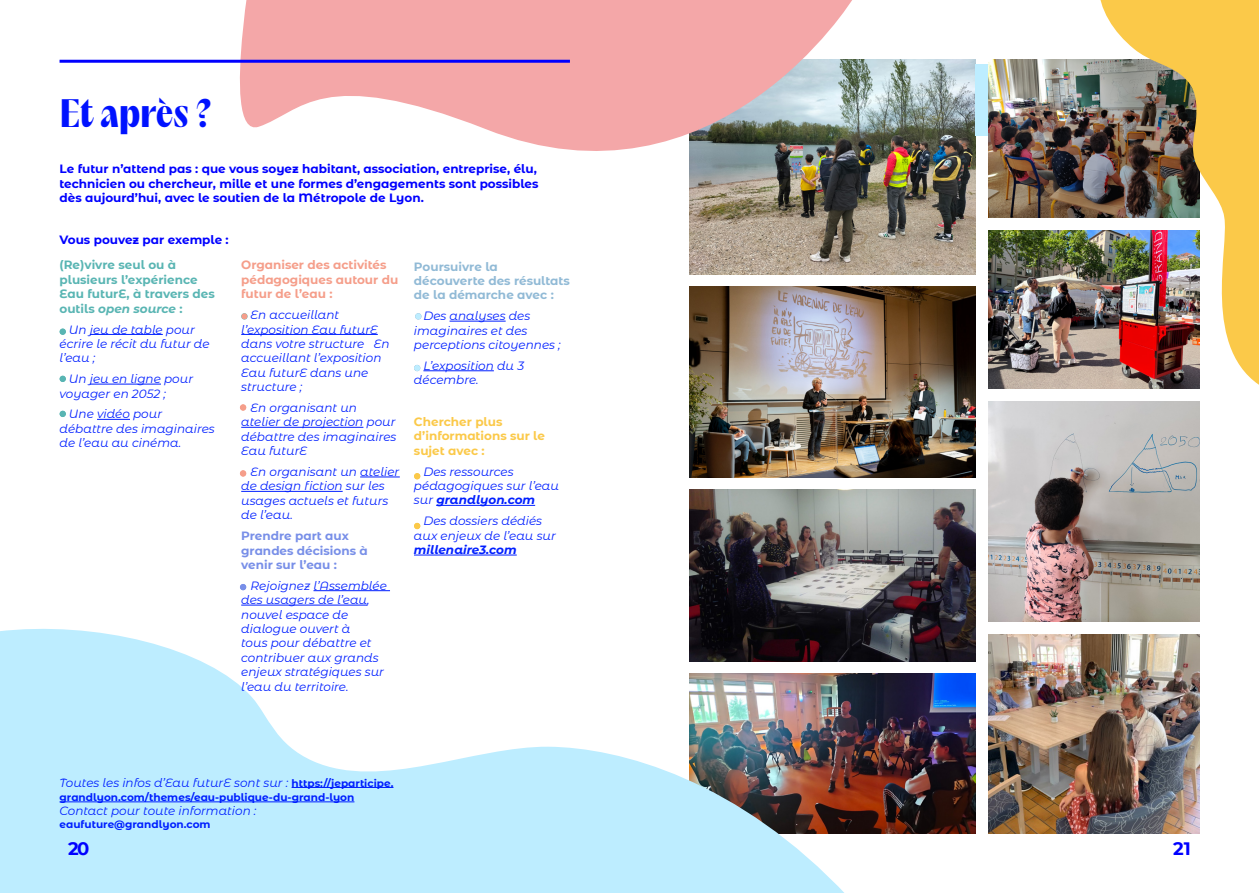
<style>
.page{position:relative;width:1259px;height:893px;background:#fff}
.page>*{position:absolute;margin:0;border:0;box-sizing:border-box;transform-origin:0 0}
.t1{font:900 36px "PP Acma";color:#0012ff}
.t2{font:700 18px "Montserrat Alternates";color:#00f}
.t3{font:italic 12px/14.4px "Montserrat Alternates";color:#001fff}
.t4{font:700 12px/14.4px "Montserrat Alternates";color:#00f}
.t5{font:700 12px/14.4px "Montserrat Alternates";color:#59b5b3}
.t6{font:700 12px/14.4px "Montserrat Alternates";color:#f59e8a}
.t7{font:700 12px/14.4px "Montserrat Alternates";color:#91bad6}
.t8{font:700 12px/14.4px "Montserrat Alternates";color:#788fe8}
.t9{font:700 12px/14.4px "Montserrat Alternates";color:#fbc949}
.t10{font:italic 700 12px "Montserrat Alternates";color:#001fff}
.t11{font:700 10.5px "Montserrat Alternates";color:#001fff}
.s1{font-style:italic}
.s2{font-weight:700}
.s3{font-weight:700;font-style:normal;font-size:10.5px}
</style>
<div class="page">
<img style="left:689px;top:60px;width:286px;height:215px">
<img style="left:848px;top:674px;width:127px;height:159px">
<img style="left:988px;top:60px;width:110px;height:158px">
<img style="left:988px;top:401px;width:211px;height:221px">
<img style="left:689px;top:287px;width:286px;height:190px">
<img style="left:988px;top:230px;width:211px;height:159px">
<img style="left:689px;top:490px;width:286px;height:171px">
<img style="left:988px;top:634px;width:211px;height:199px">
<img style="left:1098px;top:0;width:161px;height:388px">
<svg style="left:216px;top:0;width:637px;height:220px;fill:#f4a7a8"></svg>
<svg style="left:0;top:620px;width:848px;height:273px;fill:#bdedff"></svg>
<hr style="left:60px;top:60px;width:510px;height:3px;background:#00f">
<hr style="left:90px;top:334px;width:73px;height:1px;background:#001fff">
<hr style="left:90px;top:384px;width:71px;height:1px;background:#001fff">
<hr style="left:97px;top:419px;width:33px;height:1px;background:#001fff">
<hr style="left:241px;top:334px;width:137px;height:1px;background:#001fff">
<hr style="left:241px;top:427px;width:122px;height:1px;background:#001fff">
<hr style="left:360px;top:477px;width:40px;height:1px;background:#001fff">
<hr style="left:241px;top:491px;width:102px;height:1px;background:#001fff">
<hr style="left:313px;top:590px;width:77px;height:1px;background:#001fff">
<hr style="left:241px;top:605px;width:126px;height:1px;background:#001fff">
<hr style="left:449px;top:321px;width:57px;height:1px;background:#001fff">
<hr style="left:423px;top:370px;width:71px;height:1px;background:#001fff">
<hr style="left:436px;top:505px;width:99px;height:1px;background:#001fff">
<hr style="left:414px;top:555px;width:103px;height:1px;background:#001fff">
<div style="left:60px;top:328px;width:6px;height:7px;background:#59b5b3;border-radius:50%"></div>
<svg style="left:60px;top:376px;width:6px;height:6px"></svg>
<svg style="left:60px;top:411px;width:6px;height:6px"></svg>
<div style="left:415px;top:313px;width:6px;height:7px;background:#bdedff;border-radius:50%"></div>
<svg style="left:414px;top:365px;width:6px;height:6px"></svg>
<svg style="left:414px;top:473px;width:6px;height:6px"></svg>
<svg style="left:414px;top:523px;width:6px;height:6px"></svg>
<div style="left:975px;top:64px;width:13px;height:71px;background:#bdedff"></div>
<hr style="left:291px;top:787px;width:102px;height:1px;background:#001fff">
<hr style="left:60px;top:802px;width:294px;height:1px;background:#001fff">
<svg style="left:241px;top:313px;width:7px;height:7px"></svg>
<div style="left:240px;top:404px;width:6px;height:7px;background:#f59e8a;border-radius:50%"></div>
<svg style="left:240px;top:584px;width:6px;height:6px"></svg>
<div style="left:240px;top:470px;width:6px;height:7px;background:#f59e8a;border-radius:50%"></div>
<h1 class="t1" style="left:60px;top:90px;width:153px">Et après ?</h1>
<p class="t4" style="left:60px;top:161px;width:480px">Le futur n’attend pas : que vous soyez habitant, association, entreprise, élu, technicien ou chercheur, mille et une formes d’engagements sont possibles dès aujourd’hui, avec le soutien de la Métropole de Lyon.</p>
<p class="t4" style="left:60px;top:232px;width:171px">Vous pouvez par exemple :</p>
<p class="t5" style="left:60px;top:257px;width:157px">(Re)vivre seul ou à plusieurs l’expérience<br>Eau futurE, à travers des outils <span class="s1">open source</span> :</p>
<p class="t3" style="left:60px;top:322px;width:152px;text-indent:9px">Un jeu de table pour écrire le récit du futur de l’eau ;</p>
<p class="t3" style="left:60px;top:371px;width:135px;text-indent:9px">Un jeu en ligne pour voyager en 2052 ;</p>
<p class="t3" style="left:60px;top:407px;width:157px;text-indent:9px">Une vidéo pour débattre des imaginaires de l’eau au cinéma.</p>
<p class="t6" style="left:241px;top:257px;width:159px">Organiser des activités pédagogiques autour du futur de l’eau :</p>
<p class="t3" style="left:241px;top:307px;width:150px;text-indent:9px">En accueillant l’exposition Eau futurE dans votre structure En accueillant l’exposition<br>Eau futurE dans une structure ;</p>
<p class="t3" style="left:241px;top:400px;width:157px;text-indent:9px">En organisant un atelier de projection pour débattre des imaginaires<br>Eau futurE</p>
<p class="t3" style="left:241px;top:464px;width:160px;text-indent:9px">En organisant un atelier de design fiction sur les usages actuels et futurs de l’eau.</p>
<p class="t8" style="left:241px;top:528px;width:128px">Prendre part aux grandes décisions à venir sur l’eau :</p>
<p class="t3" style="left:241px;top:578px;width:147px;text-indent:9px">Rejoignez l’Assemblée des usagers de l’eau, nouvel espace de dialogue ouvert à<br>tous pour débattre et contribuer aux grands enjeux stratégiques sur l’eau du territoire.</p>
<p class="t7" style="left:414px;top:258px;width:157px">Poursuivre la découverte des résultats de la démarche avec :</p>
<p class="t3" style="left:414px;top:308px;width:148px;text-indent:9px">Des analyses des imaginaires et des perceptions citoyennes ;</p>
<p class="t3" style="left:414px;top:358px;width:112px;text-indent:9px">L’exposition du 3 décembre.</p>
<p class="t9" style="left:414px;top:414px;width:132px">Chercher plus d’informations sur le sujet avec :</p>
<p class="t3" style="left:414px;top:464px;width:146px;text-indent:9px">Des ressources pédagogiques sur l’eau sur <span class="s2">grandlyon.com</span></p>
<p class="t3" style="left:414px;top:513px;width:143px;text-align:center">Des dossiers dédiés aux enjeux de l’eau sur</p>
<p class="t10" style="left:414px;top:541px;width:104px">millenaire3.com</p>
<p class="t3" style="left:60px;top:775px;width:335px">Toutes les infos d’Eau futurE sont sur : <span class="s3">https://jeparticipe.</span></p>
<p class="t11" style="left:60px;top:790px;width:296px">grandlyon.com/themes/eau-publique-du-grand-lyon</p>
<p class="t3" style="left:60px;top:804px;width:198px">Contact pour toute information :</p>
<p class="t11" style="left:60px;top:817px;width:152px">eaufuture@grandlyon.com</p>
<h2 class="t2" style="left:68px;top:836px;width:23px">20</h2>
<h2 class="t2" style="left:1173px;top:836px;width:19px">21</h2>
</div>
